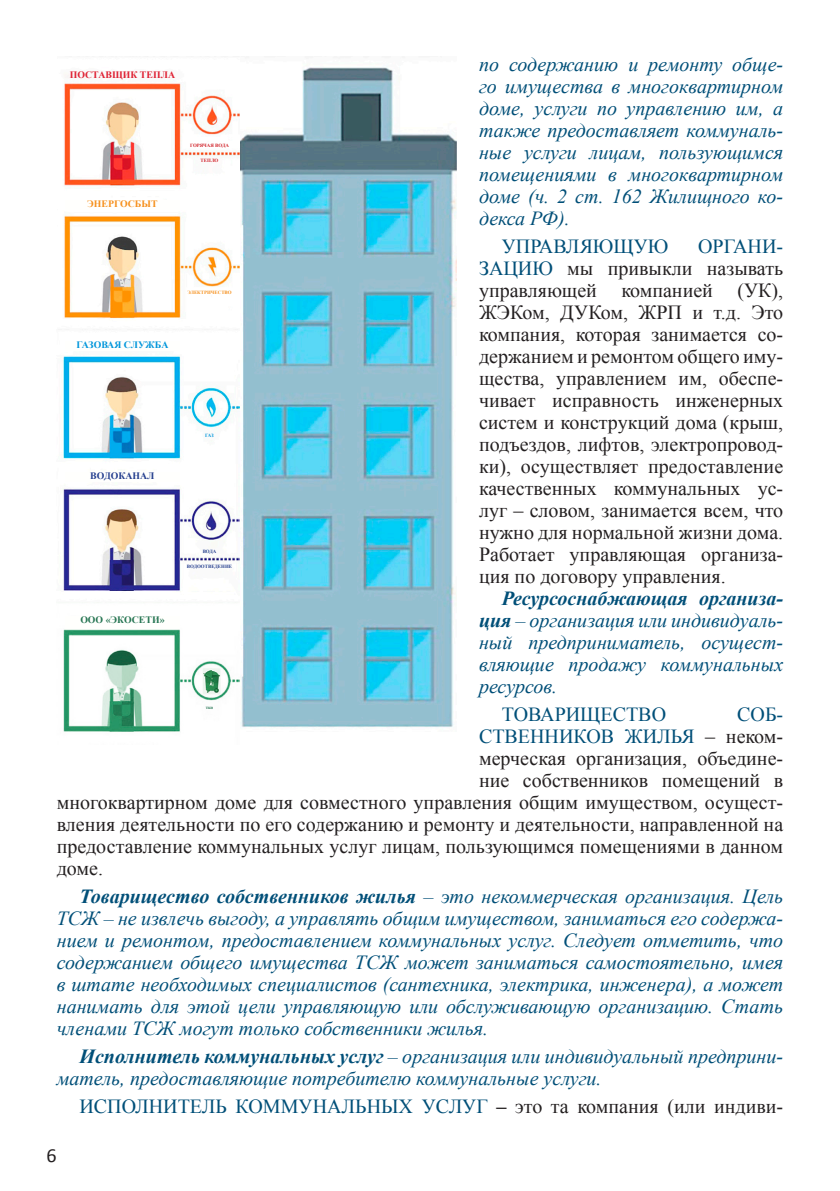
<style>
.page{position:relative;width:840px;height:1191px;background:#fff}
.page>*{position:absolute;margin:0;border:0;box-sizing:border-box;transform-origin:0 0}
.ТЕКСТ{font:italic 20px/22px "Times New Roman";color:#004f78;text-align:justify}
.ТЕКСТ-2{font:20px/22px "Times New Roman";color:#231f20;text-align:justify}
.ТЕКСТ-3{font:20px "Times New Roman";color:#004f78}
.t1{font:20px "Sakha Calibri";color:#231f20}
.t2{font:700 9.8px "Times New Roman";color:#df2234}
.t3{font:700 9.8px "Times New Roman";color:#0096db}
.t4{font:700 9.8px "Times New Roman";color:#267553}
.t5{font:700 9.8px "Times New Roman";color:#f6911e}
.t6{font:700 9.8px "Times New Roman";color:#253f8e}
.t7{font:700 5px "Times New Roman";color:#253f8e}
.t8{font:700 5px "Times New Roman";color:#d1232a}
.t9{font:700 5px "Times New Roman";color:#f6911e}
.t10{font:700 5px "Times New Roman";color:#0096db}
.t11{font:700 5px "Times New Roman";color:#267553}
.s1{color:#004f78}
.s2{font-weight:700}
.s3{color:#231f20}
.s4{font-weight:700;color:#231f20}
</style>
<div class="page">
<img style="left:239px;top:67px;width:217px;height:661px">
<img style="left:62px;top:75px;width:177px;height:657px">
<div style="left:65px;top:201px;width:115px;height:9px;background:#fffffd"></div>
<div style="left:65px;top:342px;width:115px;height:9px;background:#fffffd"></div>
<div style="left:65px;top:472px;width:115px;height:9px;background:#fffffd"></div>
<div style="left:65px;top:616px;width:115px;height:12px;background:#fffffd"></div>
<p class="ТЕКСТ" style="left:478px;top:52px;width:305px">по содержанию и ремонту обще&shy;го имущества в многоквартирном доме, услуги по управлению им, а также предоставляет коммуналь&shy;ные услуги лицам, пользующимся помещениями в многоквартирном доме (ч. 2 ст. 162 Жилищного ко&shy;декса РФ).</p>
<p class="ТЕКСТ-3" style="left:501px;top:232px;width:168px">УПРАВЛЯЮЩУЮ</p>
<p class="t2" style="left:70px;top:68px;width:107px">ПОСТАВЩИК ТЕПЛА</p>
<p class="t8" style="left:190px;top:142px;width:40px">ГОРЯЧАЯ ВОДА</p>
<p class="t8" style="left:200px;top:157px;width:19px">ТЕПЛО</p>
<p class="t5" style="left:87px;top:197px;width:72px">ЭНЕРГОСБЫТ</p>
<p class="ТЕКСТ-2" style="left:478px;top:235px;width:305px;text-indent:219px"><span class="s1">ОРГАНИ-ЗАЦИЮ</span> мы привыкли называть управляющей компанией (УК), ЖЭКом, ДУКом, ЖРП и т.д. Это компания, которая занимается со&shy;держанием и ремонтом общего иму&shy;щества, управлением им, обеспе&shy;чивает исправность инженерных систем и конструкций дома (крыш, подъездов, лифтов, электропровод&shy;ки), осуществляет предоставление качественных коммунальных ус&shy;луг – словом, занимается всем, что нужно для нормальной жизни дома.<br>Работает управляющая организа&shy;ция по договору управления.</p>
<p class="ТЕКСТ" style="left:478px;top:586px;width:305px;text-indent:23px"><span class="s2">Ресурсоснабжающая организа&shy;ция</span> – организация или индивидуаль&shy;ный предприниматель, осущест&shy;вляющие продажу коммунальных ресурсов.</p>
<p class="ТЕКСТ-3" style="left:501px;top:700px;width:166px">ТОВАРИЩЕСТВО</p>
<p class="ТЕКСТ-3" style="left:736px;top:700px;width:47px">СОБ-</p>
<p class="ТЕКСТ-3" style="left:478px;top:722px;width:305px">СТВЕННИКОВ ЖИЛЬЯ <span class="s3">– неком-</span></p>
<p class="ТЕКСТ-2" style="left:478px;top:747px;width:305px">мерческая организация, объедине-</p>
<p class="ТЕКСТ-2" style="left:478px;top:769px;width:305px">ние собственников помещений в</p>
<p class="ТЕКСТ-2" style="left:57px;top:791px;width:727px">многоквартирном доме для совместного управления общим имуществом, осущест-</p>
<p class="ТЕКСТ-2" style="left:57px;top:813px;width:727px">вления деятельности по его содержанию и ремонту и деятельности, направленной на</p>
<p class="ТЕКСТ-2" style="left:57px;top:835px;width:727px">предоставление коммунальных услуг лицам, пользующимся помещениями в данном</p>
<p class="ТЕКСТ-2" style="left:57px;top:857px;width:48px">доме.</p>
<p class="ТЕКСТ" style="left:57px;top:884px;width:727px;text-indent:23px"><span class="s2">Товарищество собственников жилья</span> – это некоммерческая организация. Цель ТСЖ – не извлечь выгоду, а управлять общим имуществом, заниматься его содержа&shy;нием и ремонтом, предоставлением коммунальных услуг. Следует отметить, что содержанием общего имущества ТСЖ может заниматься самостоятельно, имея в штате необходимых специалистов (сантехника, электрика, инженера), а может нанимать для этой цели управляющую или обслуживающую организацию. Стать членами ТСЖ могут только собственники жилья.</p>
<p class="ТЕКСТ" style="left:57px;top:1044px;width:727px;text-indent:23px"><span class="s2">Исполнитель коммунальных услуг</span> – организация или индивидуальный предприни&shy;матель, предоставляющие потребителю коммунальные услуги.</p>
<p class="ТЕКСТ-3" style="left:79px;top:1092px;width:704px">ИСПОЛНИТЕЛЬ КОММУНАЛЬНЫХ УСЛУГ <span class="s4">–</span> <span class="s3">это та компания (или индиви-</span></p>
<p class="t9" style="left:187px;top:288px;width:46px">ЭЛЕКТРИЧЕСТВО</p>
<p class="t3" style="left:76px;top:338px;width:93px">ГАЗОВАЯ СЛУЖБА</p>
<p class="t10" style="left:205px;top:431px;width:10px">ГАЗ</p>
<p class="t6" style="left:90px;top:468px;width:66px">ВОДОКАНАЛ</p>
<p class="t7" style="left:202px;top:547px;width:15px">ВОДА</p>
<p class="t7" style="left:187px;top:562px;width:47px">ВОДООТВЕДЕНИЕ</p>
<p class="t4" style="left:80px;top:613px;width:86px">ООО «ЭКОСЕТИ»</p>
<p class="t11" style="left:206px;top:703px;width:9px">тко</p>
<p class="t1" style="left:47px;top:1142px;width:12px">6</p>
</div>
